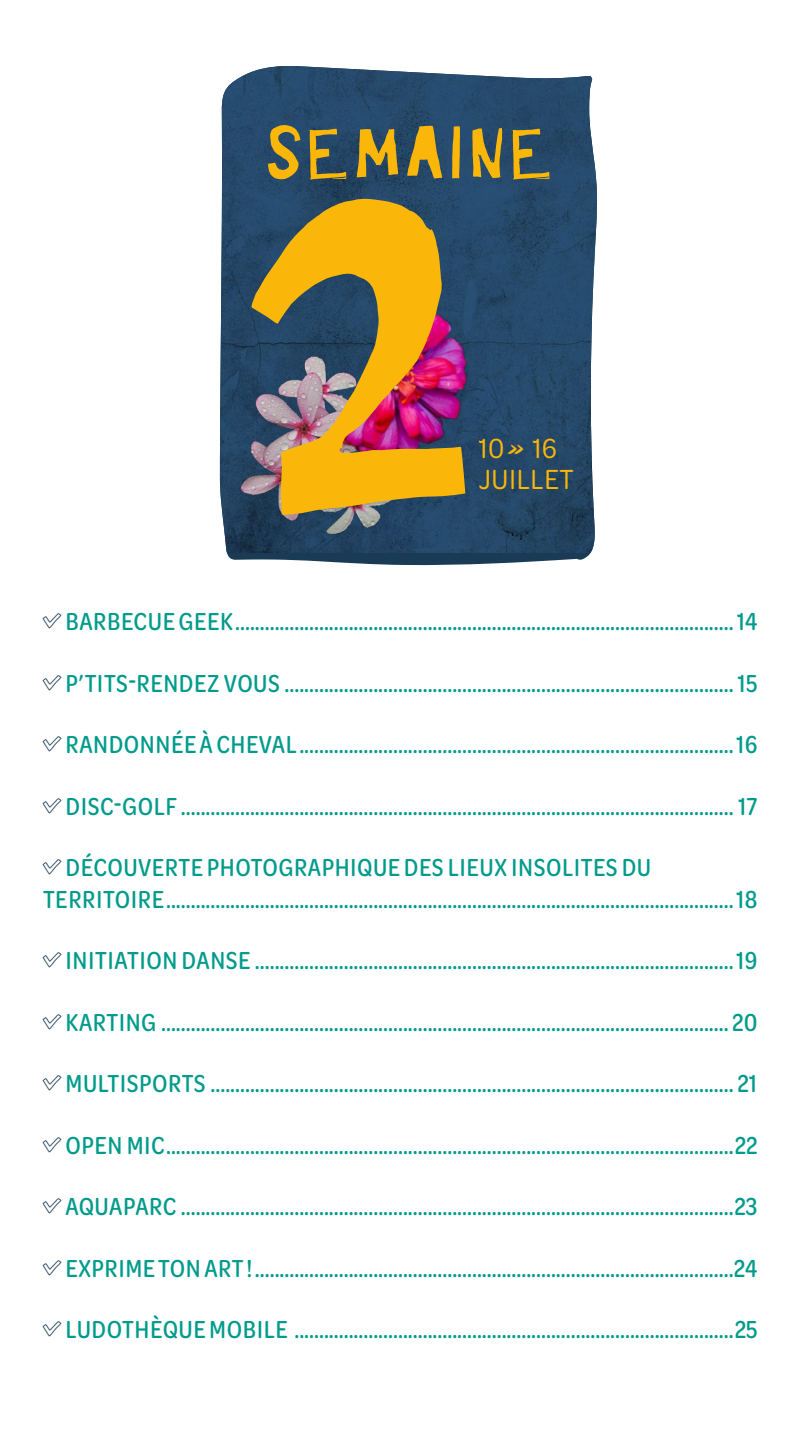
<style>
.page{position:relative;width:810px;height:1440px;background:#fff}
.page>*{position:absolute;margin:0;border:0;box-sizing:border-box;transform-origin:0 0}
.t1{font:56.25px "Blitzen Center";letter-spacing:.005em;color:#fab709}
.t2{font:29.55px/31.3px "Omnes Cond";letter-spacing:.02em;color:#fab709}
.t3{font:500 26.25px/31.5px "Omnes Narrow";letter-spacing:.02em;color:#009b8b}
.s1{font-family:"Delisia W00"}
</style>
<div class="page">
<svg style="left:228px;top:553px;width:363px;height:12px;fill:#193b55"></svg>
<img style="left:220px;top:66px;width:377px;height:487px">
<img style="left:219px;top:336px;width:200px;height:220px">
<img style="left:315px;top:276px;width:236px;height:271px">
<img style="left:251px;top:199px;width:214px;height:316px">
<h1 class="t1" style="left:264px;top:113px;width:291px">SEMAINE</h1>
<p class="t2" style="left:479px;top:431px;width:97px">10<span class="s1">»</span> 16<br>JUILLET</p>
<p class="t3" style="left:66px;top:604px;width:694px">BARBECUE GEEK.....................................................................................................14</p>
<p class="t3" style="left:66px;top:666px;width:694px">P’TITS-RENDEZ VOUS ...........................................................................................15</p>
<p class="t3" style="left:66px;top:727px;width:694px">RANDONNÉE À CHEVAL........................................................................................16</p>
<p class="t3" style="left:66px;top:789px;width:694px">DISC-GOLF ................................................................................................................ 17</p>
<p class="t3" style="left:43px;top:850px;width:716px;text-indent:22px">DÉCOUVERTE PHOTOGRAPHIQUE DES LIEUX INSOLITES DU<br>TERRITOIRE...................................................................................................................18</p>
<p class="t3" style="left:66px;top:943px;width:694px">INITIATION DANSE .................................................................................................19</p>
<p class="t3" style="left:66px;top:1005px;width:694px">KARTING ................................................................................................................... 20</p>
<p class="t3" style="left:66px;top:1066px;width:694px">MULTISPORTS .......................................................................................................... 21</p>
<p class="t3" style="left:66px;top:1128px;width:694px">OPEN MIC...................................................................................................................22</p>
<p class="t3" style="left:66px;top:1189px;width:694px">AQUAPARC ................................................................................................................23</p>
<p class="t3" style="left:66px;top:1251px;width:694px">EXPRIME TON ART !.................................................................................................24</p>
<p class="t3" style="left:66px;top:1312px;width:694px">LUDOTHÈQUE MOBILE .........................................................................................25</p>
</div>
